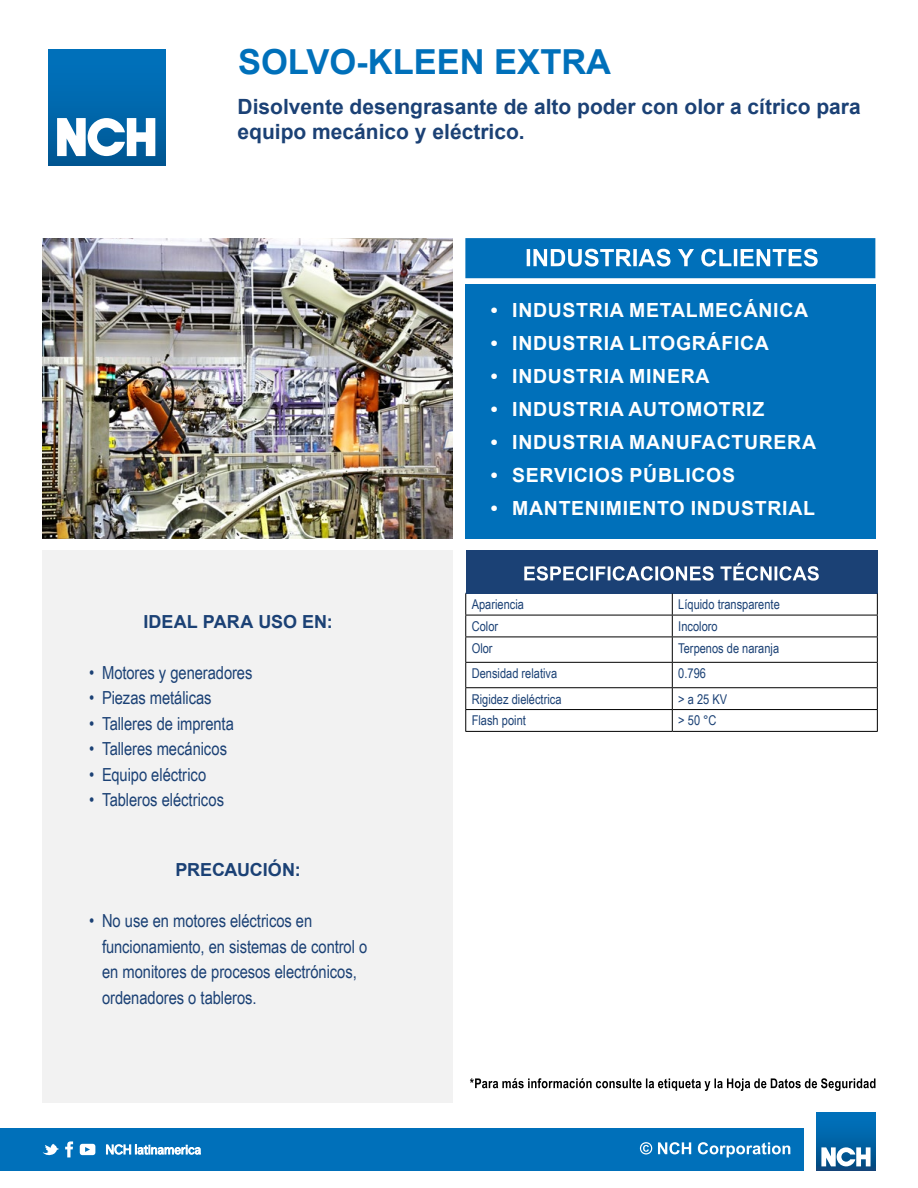
<style>
.page{position:relative;width:918px;height:1188px;background:#fff}
.page>*{position:absolute;margin:0;border:0;box-sizing:border-box;transform-origin:0 0}
.t1{font:700 34.5px "Arial";color:#0070ba}
.t2{font:700 21px/25.2px "Arial";color:#1b4175}
.t3{font:700 19.5px "Arial";letter-spacing:.035em;color:#fff}
.t4{font:18px/25.5px "Arial Narrow";letter-spacing:-.005em;color:#1b4175}
.t5{font:700 18px "Arial";color:#1b4175}
.t6{font:13.5px "Arial Narrow";color:#1b4175}
</style>
<div class="page">
<div style="left:0;top:1128px;width:803px;height:43px;background:#0070ba"></div>
<div style="left:43px;top:550px;width:410px;height:553px;background:#f2f2f2"></div>
<div style="left:465px;top:284px;width:410px;height:255px;background:#0070ba"></div>
<svg style="left:465px;top:238px;width:410px;height:40px;background:#2383c3"></svg>
<svg style="left:106px;top:1144px;width:95px;height:11px"></svg>
<svg style="left:43px;top:1144px;width:16px;height:12px"></svg>
<svg style="left:65px;top:1141px;width:8px;height:16px"></svg>
<svg style="left:80px;top:1144px;width:15px;height:11px"></svg>
<svg style="left:640px;top:1142px;width:12px;height:13px"></svg>
<svg style="left:658px;top:1142px;width:33px;height:12px"></svg>
<svg style="left:698px;top:1142px;width:92px;height:15px"></svg>
<svg style="left:816px;top:1112px;width:60px;height:59px"></svg>
<div style="left:817px;top:1112px;width:58px;height:59px;background:linear-gradient(to bottom,#0075c2,#084d82)"></div>
<svg style="left:821px;top:1147px;width:50px;height:19px"></svg>
<div style="left:48px;top:49px;width:117px;height:116px;background:linear-gradient(to bottom,#0074c0,#005895)"></div>
<svg style="left:57px;top:118px;width:98px;height:38px"></svg>
<svg style="left:470px;top:1078px;width:405px;height:13px"></svg>
<img style="left:43px;top:238px;width:410px;height:301px">
<div style="left:466px;top:550px;width:411px;height:43px;background:#1b4175"></div>
<hr style="left:465px;top:593px;width:207px;height:1px;background:#1b4175">
<hr style="left:672px;top:593px;width:206px;height:1px;background:#1b4175">
<hr style="left:465px;top:615px;width:207px;height:1px;background:#000">
<hr style="left:672px;top:615px;width:206px;height:1px;background:#000">
<hr style="left:465px;top:637px;width:207px;height:1px;background:#000">
<hr style="left:672px;top:637px;width:206px;height:1px;background:#000">
<hr style="left:465px;top:662px;width:207px;height:1px;background:#000">
<hr style="left:672px;top:662px;width:206px;height:1px;background:#000">
<hr style="left:465px;top:687px;width:207px;height:1px;background:#000">
<hr style="left:672px;top:687px;width:206px;height:1px;background:#000">
<hr style="left:465px;top:709px;width:207px;height:1px;background:#000">
<svg style="left:465px;top:594px;width:1px;height:137px"></svg>
<hr style="left:672px;top:709px;width:206px;height:1px;background:#000">
<svg style="left:672px;top:594px;width:1px;height:137px"></svg>
<svg style="left:877px;top:594px;width:1px;height:137px"></svg>
<hr style="left:465px;top:731px;width:207px;height:1px;background:#000">
<hr style="left:672px;top:731px;width:206px;height:1px;background:#000">
<svg style="left:524px;top:563px;width:295px;height:18px"></svg>
<h1 class="t1" style="left:238px;top:38px;width:375px">SOLVO-KLEEN EXTRA</h1>
<p class="t2" style="left:238px;top:94px;width:625px">Disolvente desengrasante de alto poder con olor a cítrico para equipo mecánico y eléctrico.</p>
<p class="t5" style="left:143px;top:609px;width:191px">IDEAL PARA USO EN:</p>
<p class="t4" style="left:89px;top:659px;width:165px">• Motores y generadores</p>
<p class="t4" style="left:89px;top:684px;width:124px">• Piezas metálicas</p>
<p class="t4" style="left:89px;top:710px;width:146px">• Talleres de imprenta</p>
<p class="t4" style="left:89px;top:735px;width:139px">• Talleres mecánicos</p>
<p class="t4" style="left:89px;top:761px;width:119px">• Equipo eléctrico</p>
<p class="t4" style="left:89px;top:786px;width:136px">• Tableros eléctricos</p>
<p class="t5" style="left:176px;top:857px;width:127px">PRECAUCIÓN:</p>
<p class="t4" style="left:102px;top:908px;width:267px;text-indent:-13px">• No use en motores eléctricos en funcionamiento, en sistemas de control o en monitores de procesos electrónicos, ordenadores o tableros.</p>
<p class="t3" style="left:491px;top:297px;width:319px">• INDUSTRIA METALMECÁNICA</p>
<p class="t3" style="left:491px;top:330px;width:279px">• INDUSTRIA LITOGRÁFICA</p>
<p class="t3" style="left:491px;top:363px;width:220px">• INDUSTRIA MINERA</p>
<p class="t3" style="left:491px;top:396px;width:275px">• INDUSTRIA AUTOMOTRIZ</p>
<p class="t3" style="left:491px;top:429px;width:327px">• INDUSTRIA MANUFACTURERA</p>
<p class="t3" style="left:491px;top:462px;width:246px">• SERVICIOS PÚBLICOS</p>
<p class="t3" style="left:491px;top:495px;width:326px">• MANTENIMIENTO INDUSTRIAL</p>
<p class="t6" style="left:472px;top:594px;width:54px">Apariencia</p>
<p class="t6" style="left:678px;top:594px;width:103px">Líquido transparente</p>
<p class="t6" style="left:472px;top:616px;width:28px">Color</p>
<p class="t6" style="left:678px;top:616px;width:41px">Incoloro</p>
<p class="t6" style="left:472px;top:638px;width:22px">Olor</p>
<p class="t6" style="left:678px;top:638px;width:102px">Terpenos de naranja</p>
<p class="t6" style="left:472px;top:663px;width:87px">Densidad relativa</p>
<p class="t6" style="left:678px;top:663px;width:29px">0.796</p>
<p class="t6" style="left:472px;top:689px;width:91px">Rigidez dieléctrica</p>
<p class="t6" style="left:678px;top:689px;width:50px">&gt; a 25 KV</p>
<p class="t6" style="left:472px;top:711px;width:56px">Flash point</p>
<p class="t6" style="left:678px;top:711px;width:40px">&gt; 50 °C</p>
</div>
